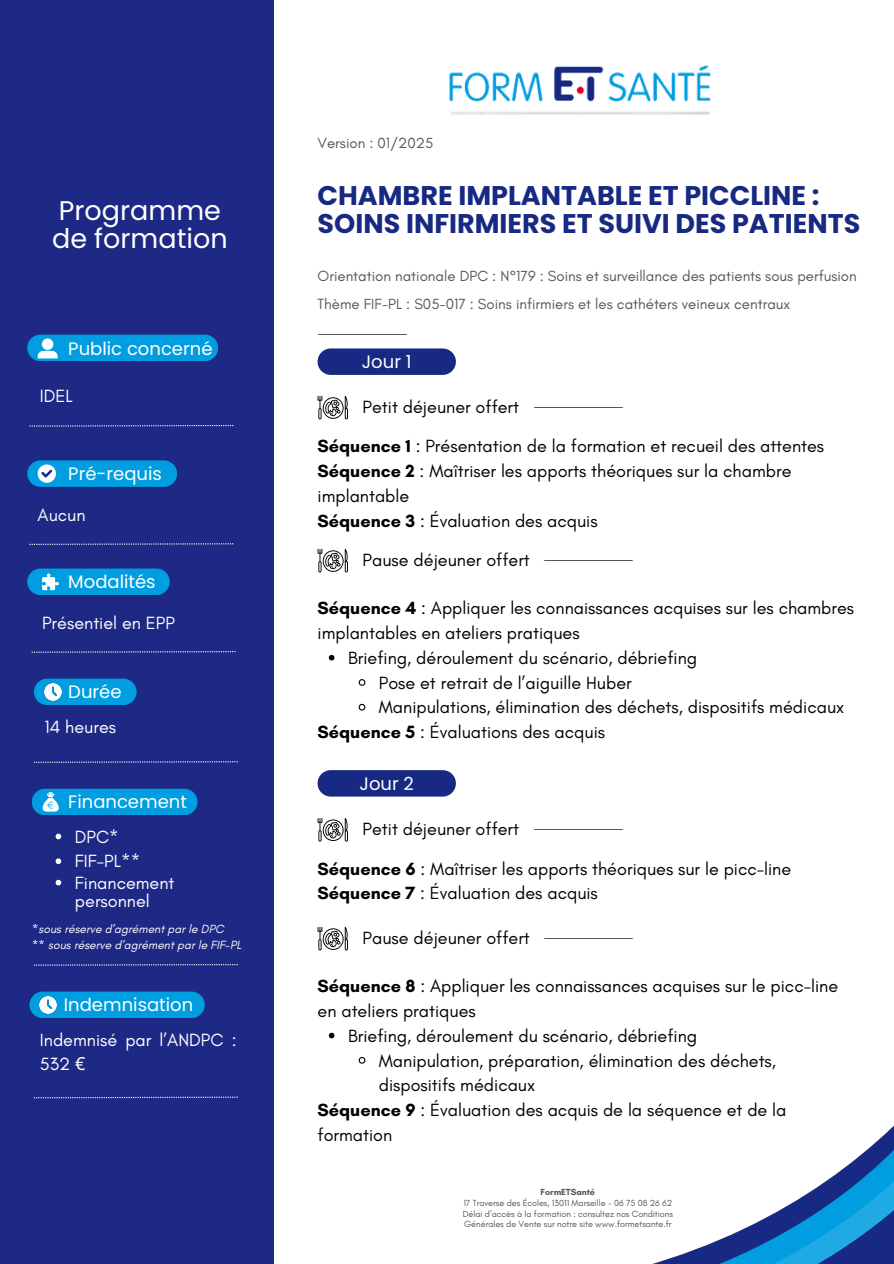
<style>
.page{position:relative;width:894px;height:1264px;background:#fff}
.page>*{position:absolute;margin:0;border:0;box-sizing:border-box;transform-origin:0 0}
.t1{font:700 27px/28.2px "Poppins";color:#172983}
.t2{font:27px/28.2px "Poppins";color:#fff}
.t3{font:18px/24.8px "Glacial Indifference";color:#000}
.t4{font:18px/18px "Glacial Indifference";color:#fff}
.t5{font:18px "Poppins";color:#fff}
.t6{font:15px "Glacial Indifference";color:#575756}
.t7{font:italic 12px/16px "Glacial Indifference";color:#fff}
.t8{font:9px/10.5px "Glacial Indifference";letter-spacing:-.005em;color:#575756;text-align:justify}
.t9{font:700 9px "Glacial Indifference";letter-spacing:-.005em;color:#575756}
.s1{font-family:"Noto Sans"}
.s2{font-weight:700}
</style>
<div class="page">
<div style="left:0;top:0;width:273px;height:1263px;background:#1e2985"></div>
<img style="left:449px;top:65px;width:262px;height:50px">
<div style="left:317px;top:348px;width:139px;height:27px;background:#172983;border-radius:13px"></div>
<svg style="left:656px;top:1126px;width:237px;height:137px"></svg>
<div style="left:27px;top:334px;width:191px;height:27px;background:#009ee0;border-radius:13px"></div>
<svg style="left:29px;top:425px;width:204px;height:1px"></svg>
<div style="left:27px;top:460px;width:150px;height:27px;background:#009ee0;border-radius:13px"></div>
<svg style="left:29px;top:543px;width:204px;height:2px"></svg>
<div style="left:27px;top:568px;width:143px;height:27px;background:#009ee0;border-radius:13px"></div>
<svg style="left:32px;top:651px;width:203px;height:1px"></svg>
<svg style="left:34px;top:761px;width:204px;height:1px"></svg>
<div style="left:32px;top:788px;width:165px;height:27px;background:#009ee0;border-radius:13px"></div>
<svg style="left:34px;top:964px;width:204px;height:1px"></svg>
<div style="left:34px;top:678px;width:102px;height:27px;background:#009ee0;border-radius:13px"></div>
<svg style="left:38px;top:338px;width:20px;height:20px"></svg>
<svg style="left:38px;top:464px;width:18px;height:18px"></svg>
<svg style="left:42px;top:573px;width:17px;height:17px"></svg>
<img style="left:44px;top:683px;width:17px;height:17px">
<svg style="left:42px;top:792px;width:17px;height:19px"></svg>
<svg style="left:56px;top:833px;width:5px;height:6px"></svg>
<svg style="left:56px;top:858px;width:5px;height:6px"></svg>
<svg style="left:56px;top:879px;width:5px;height:6px"></svg>
<svg style="left:34px;top:1096px;width:204px;height:2px"></svg>
<div style="left:29px;top:991px;width:176px;height:27px;background:#009ee0;border-radius:13px"></div>
<img style="left:40px;top:996px;width:17px;height:17px">
<svg style="left:317px;top:396px;width:31px;height:23px"></svg>
<svg style="left:317px;top:549px;width:31px;height:23px"></svg>
<svg style="left:329px;top:655px;width:5px;height:5px"></svg>
<svg style="left:358px;top:679px;width:8px;height:7px"></svg>
<svg style="left:358px;top:703px;width:8px;height:8px"></svg>
<img style="left:533px;top:407px;width:90px;height:1px">
<img style="left:543px;top:560px;width:90px;height:1px">
<div style="left:317px;top:770px;width:139px;height:26px;background:#172983;border-radius:13px"></div>
<svg style="left:317px;top:818px;width:31px;height:23px"></svg>
<svg style="left:317px;top:927px;width:31px;height:23px"></svg>
<img style="left:533px;top:829px;width:90px;height:1px">
<img style="left:543px;top:938px;width:90px;height:1px">
<svg style="left:329px;top:1032px;width:5px;height:6px"></svg>
<svg style="left:358px;top:1057px;width:8px;height:7px"></svg>
<p class="t2" style="left:52px;top:196px;width:177px">Programme de formation</p>
<p class="t5" style="left:68px;top:336px;width:146px">Public concerné</p>
<p class="t4" style="left:40px;top:387px;width:34px">IDEL</p>
<h4 class="t5" style="left:68px;top:461px;width:95px">Pré-requis</h4>
<h4 class="t4" style="left:38px;top:506px;width:49px">Aucun</h4>
<p class="t5" style="left:68px;top:569px;width:89px">Modalités</p>
<p class="t4" style="left:42px;top:614px;width:134px">Présentiel en EPP</p>
<h4 class="t5" style="left:68px;top:679px;width:55px">Durée</h4>
<h4 class="t4" style="left:44px;top:717px;width:73px">14 heures</h4>
<p class="t5" style="left:68px;top:789px;width:120px">Financement</p>
<p class="t4" style="left:75px;top:827px;width:45px">DPC*</p>
<h4 class="t4" style="left:75px;top:852px;width:67px">FIF-PL**</h4>
<h4 class="t4" style="left:75px;top:873px;width:101px">Financement personnel</h4>
<p class="t7" style="left:32px;top:920px;width:211px">*sous réserve d’agrément par le DPC<br>** sous réserve d’agrément par le FIF-PL</p>
<p class="t5" style="left:64px;top:992px;width:131px">Indemnisation</p>
<h6 class="t4" style="left:40px;top:1026px;width:198px;line-height:24.8px">Indemnisé par l’ANDPC :<br>532 <span class="s1">€</span></h6>
<p class="t6" style="left:317px;top:134px;width:117px">Version : 01/2025</p>
<h4 class="t1" style="left:317px;top:181px;width:544px">CHAMBRE IMPLANTABLE ET PICCLINE :<br>SOINS INFIRMIERS ET SUIVI DES PATIENTS</h4>
<h2 class="t6" style="left:317px;top:267px;width:540px">Orientation nationale DPC : N°179 : Soins et surveillance des patients sous perfusion</h2>
<p class="t6" style="left:317px;top:294px;width:474px">Thème FIF-PL : S05-017 : Soins infirmiers et les cathéters veineux centraux</p>
<h3 class="t5" style="left:361px;top:349px;width:51px">Jour 1</h3>
<h4 class="t3" style="left:362px;top:394px;width:158px">Petit déjeuner offert</h4>
<p class="t3" style="left:317px;top:434px;width:508px"><span class="s2">Séquence 1</span> : Présentation de la formation et recueil des attentes <span class="s2">Séquence 2</span> : Maîtriser les apports théoriques sur la chambre implantable<br><span class="s2">Séquence 3</span> : Évaluation des acquis</p>
<p class="t3" style="left:362px;top:547px;width:169px">Pause déjeuner offert</p>
<h4 class="t3" style="left:317px;top:595px;width:538px"><span class="s2">Séquence 4</span> : Appliquer les connaissances acquises sur les chambres implantables en ateliers pratiques</h4>
<p class="t3" style="left:348px;top:645px;width:350px">Briefing, déroulement du scénario, débriefing</p>
<p class="t3" style="left:378px;top:670px;width:254px">Pose et retrait de l’aiguille Huber</p>
<h5 class="t3" style="left:378px;top:694px;width:467px">Manipulations, élimination des déchets, dispositifs médicaux</h5>
<h1 class="t3" style="left:317px;top:719px;width:289px"><span class="s2">Séquence 5</span> : Évaluations des acquis</h1>
<h5 class="t5" style="left:359px;top:770px;width:56px">Jour 2</h5>
<h4 class="t3" style="left:362px;top:816px;width:158px">Petit déjeuner offert</h4>
<h5 class="t3" style="left:317px;top:856px;width:475px"><span class="s2">Séquence 6</span> : Maîtriser les apports théoriques sur le picc-line<br><span class="s2">Séquence 7</span> : Évaluation des acquis</h5>
<p class="t3" style="left:362px;top:925px;width:169px">Pause déjeuner offert</p>
<p class="t3" style="left:317px;top:973px;width:522px"><span class="s2">Séquence 8</span> : Appliquer les connaissances acquises sur le picc-line en ateliers pratiques</p>
<h4 class="t3" style="left:348px;top:1023px;width:350px">Briefing, déroulement du scénario, débriefing</h4>
<p class="t3" style="left:378px;top:1047px;width:398px">Manipulation, préparation, élimination des déchets, dispositifs médicaux</p>
<h4 class="t3" style="left:317px;top:1097px;width:470px"><span class="s2">Séquence 9</span> : Évaluation des acquis de la séquence et de la formation</h4>
<h4 class="t9" style="left:540px;top:1186px;width:56px">FormETSanté</h4>
<p class="t8" style="left:462px;top:1197px;width:211px">17 Traverse des Écoles, 13011 Marseille - 06 75 08 26 62<br>Délai d’accès à la formation : consultez nos Conditions Générales de Vente sur notre site www.formetsante.fr</p>
</div>
